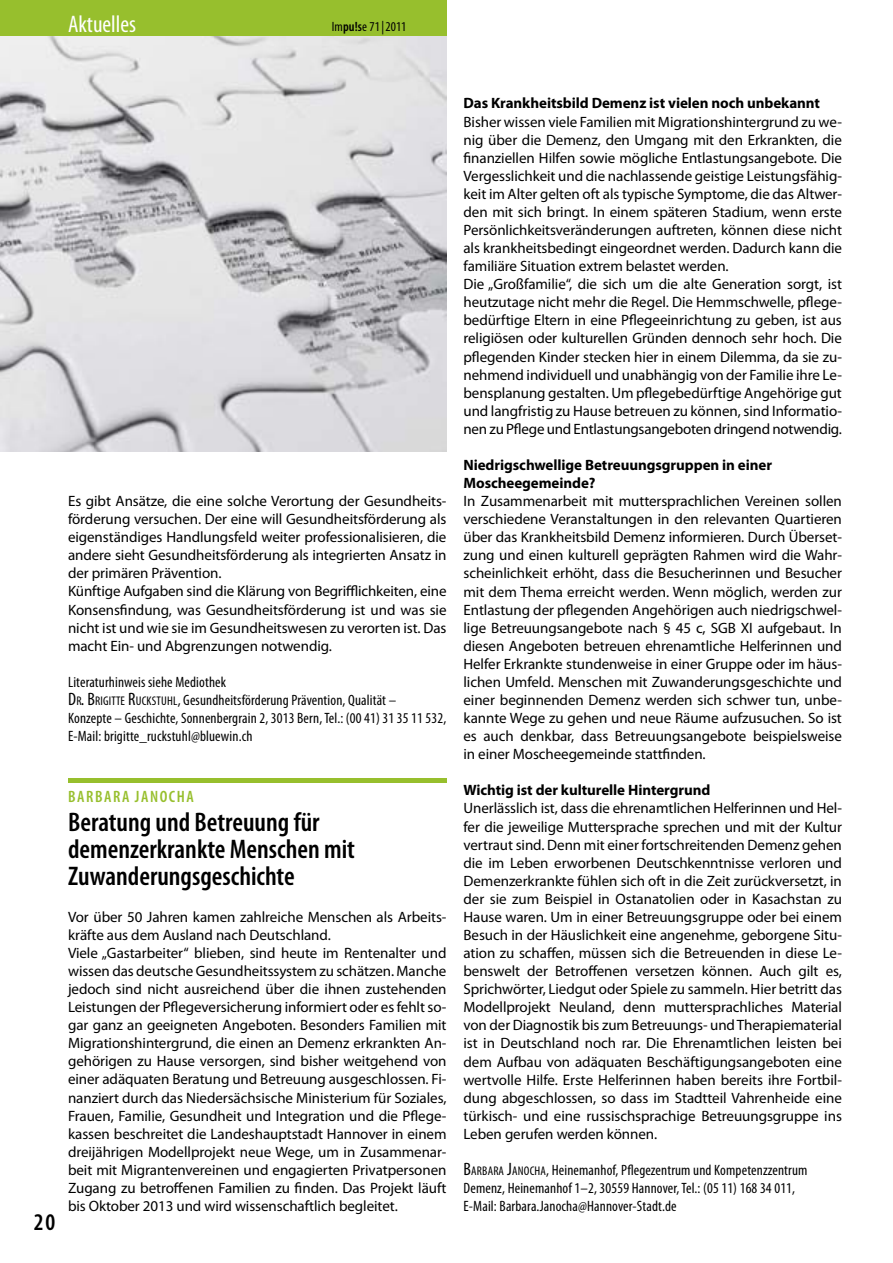
<style>
.page{position:relative;width:893px;height:1263px;background:#fff}
.page>*{position:absolute;margin:0;border:0;box-sizing:border-box;transform-origin:0 0}
.t1{font:600 condensed 27px/27.2px "Myriad Pro";color:#000}
.t2{font:condensed 24px "Myriad Pro";color:#fff}
.t3{font:600 condensed 24px "Myriad Pro";color:#000}
.t4{font:600 condensed 16.5px "Myriad Pro";letter-spacing:.095em;color:#97bf2d}
.t5{font:15px/18.1px "Myriad Pro";letter-spacing:-.005em;color:#000}
.t6{font:condensed 15px/18px "Myriad Pro";letter-spacing:.01em;color:#000}
.t7{font:700 15px/18.1px "Myriad Pro";letter-spacing:-.005em;color:#000}
.t8{font:condensed 13.5px "Myriad Pro";letter-spacing:.01em;color:#000}
.s1{font-weight:600}
.s2{font-size:18px}
.s3{font-size:12.6px}
</style>
<div class="page">
<div style="left:0;top:0;width:446px;height:36px;background:#97bf2d"></div>
<hr style="left:68px;top:778px;width:378px;height:4px;background:#97bf2d">
<img style="left:0;top:36px;width:446px;height:416px">
<h2 class="t2" style="left:68px;top:9px;width:70px">Aktuelles</h2>
<p class="t8" style="left:332px;top:19px;width:76px">Im<span class="s1">pu!s</span>e 71|2011</p>
<p class="t5" style="left:68px;top:492px;width:380px">Es gibt Ansätze, die eine solche Verortung der Gesundheits&shy;förderung versuchen. Der eine will Gesundheitsförderung als eigenständiges Handlungsfeld weiter professionalisieren, die andere sieht Gesundheitsförderung als integrierten Ansatz in der primären Prävention.<br>Künftige Aufgaben sind die Klärung von Begrifflichkeiten, eine Konsensfindung, was Gesundheitsförderung ist und was sie nicht ist und wie sie im Gesundheitswesen zu verorten ist. Das macht Ein- und Abgrenzungen notwendig.</p>
<p class="t6" style="left:68px;top:673px;width:380px">Literaturhinweis siehe Mediothek<br><span class="s2">D</span><span class="s3">R</span><span class="s2">. B</span><span class="s3">RIGITTE</span> <span class="s2">R</span><span class="s3">UCKSTUHL</span>, Gesundheitsförderung Prävention, Qualität –<br>Konzepte – Geschichte, Sonnenbergrain 2, 3013 Bern, Tel.: (00 41) 31 35 11 532, E-Mail: brigitte_ruckstuhl@bluewin.ch</p>
<h2 class="t3" style="left:34px;top:1209px;width:23px">20</h2>
<p class="t4" style="left:68px;top:788px;width:127px">Barbara Janocha</p>
<h1 class="t1" style="left:68px;top:809px;width:288px">Beratung und Betreuung für demenzerkrankte Menschen mit<br>Zuwanderungsgeschichte</h1>
<p class="t5" style="left:68px;top:908px;width:380px">Vor über 50 Jahren kamen zahlreiche Menschen als Arbeits&shy;kräfte aus dem Ausland nach Deutschland.<br>Viele „Gastarbeiter“ blieben, sind heute im Rentenalter und wissen das deutsche Gesundheitssystem zu schätzen. Manche jedoch sind nicht ausreichend über die ihnen zustehenden Leistungen der Pflegeversicherung informiert oder es fehlt so&shy;gar ganz an geeigneten Angeboten. Besonders Familien mit Migrationshintergrund, die einen an Demenz erkrankten An&shy;gehörigen zu Hause versorgen, sind bisher weitgehend von einer adäquaten Beratung und Betreuung ausgeschlossen. Fi&shy;nanziert durch das Niedersächsische Ministerium für Soziales, Frauen, Familie, Gesundheit und Integration und die Pflege&shy;kassen beschreitet die Landeshauptstadt Hannover in einem dreijährigen Modellprojekt neue Wege, um in Zusammenar&shy;beit mit Migrantenvereinen und engagierten Privatpersonen Zugang zu betroffenen Familien zu finden. Das Projekt läuft bis Oktober 2013 und wird wissenschaftlich begleitet.</p>
<p class="t7" style="left:463px;top:94px;width:358px">Das Krankheitsbild Demenz ist vielen noch unbekannt</p>
<p class="t5" style="left:463px;top:113px;width:380px">Bisher wissen viele Familien mit Migrationshintergrund zu we&shy;nig über die Demenz, den Umgang mit den Erkrankten, die finanziellen Hilfen sowie mögliche Entlastungsangebote. Die Vergesslichkeit und die nachlassende geistige Leistungsfähig&shy;keit im Alter gelten oft als typische Symptome, die das Altwer&shy;den mit sich bringt. In einem späteren Stadium, wenn erste Persönlichkeitsveränderungen auftreten, können diese nicht als krankheitsbedingt eingeordnet werden. Dadurch kann die familiäre Situation extrem belastet werden.<br>Die „Großfamilie“, die sich um die alte Generation sorgt, ist heutzutage nicht mehr die Regel. Die Hemmschwelle, pflege&shy;bedürftige Eltern in eine Pflegeeinrichtung zu geben, ist aus religiösen oder kulturellen Gründen dennoch sehr hoch. Die pflegenden Kinder stecken hier in einem Dilemma, da sie zu&shy;nehmend individuell und unabhängig von der Familie ihre Le&shy;bensplanung gestalten. Um pflegebedürftige Angehörige gut und langfristig zu Hause betreuen zu können, sind Informatio&shy;nen zu Pflege und Entlastungsangeboten dringend notwendig.</p>
<p class="t7" style="left:463px;top:456px;width:310px">Niedrigschwellige Betreuungsgruppen in einer<br>Moscheegemeinde?</p>
<p class="t5" style="left:463px;top:492px;width:380px;text-align:justify">In Zusammenarbeit mit muttersprachlichen Vereinen sollen verschiedene Veranstaltungen in den relevanten Quartieren über das Krankheitsbild Demenz informieren. Durch Überset&shy;zung und einen kulturell geprägten Rahmen wird die Wahr&shy;scheinlichkeit erhöht, dass die Besucherinnen und Besucher mit dem Thema erreicht werden. Wenn möglich, werden zur Entlastung der pflegenden Angehörigen auch niedrigschwel&shy;lige Betreuungsangebote nach § 45 c, SGB XI aufgebaut. In diesen Angeboten betreuen ehrenamtliche Helferinnen und Helfer Erkrankte stundenweise in einer Gruppe oder im häus&shy;lichen Umfeld. Menschen mit Zuwanderungsgeschichte und einer beginnenden Demenz werden sich schwer tun, unbe&shy;kannte Wege zu gehen und neue Räume aufzusuchen. So ist es auch denkbar, dass Betreuungsangebote beispielsweise in einer Moscheegemeinde stattfinden.</p>
<p class="t7" style="left:463px;top:781px;width:248px">Wichtig ist der kulturelle Hintergrund</p>
<p class="t5" style="left:463px;top:800px;width:380px;text-align:justify">Unerlässlich ist, dass die ehrenamtlichen Helferinnen und Hel&shy;fer die jeweilige Muttersprache sprechen und mit der Kultur vertraut sind. Denn mit einer fortschreitenden Demenz gehen die im Leben erworbenen Deutschkenntnisse verloren und Demenzerkrankte fühlen sich oft in die Zeit zurückversetzt, in der sie zum Beispiel in Ostanatolien oder in Kasachstan zu Hause waren. Um in einer Betreuungsgruppe oder bei einem Besuch in der Häuslichkeit eine angenehme, geborgene Situ&shy;ation zu schaffen, müssen sich die Betreuenden in diese Le&shy;benswelt der Betroffenen versetzen können. Auch gilt es, Sprichwörter, Liedgut oder Spiele zu sammeln. Hier betritt das Modellprojekt Neuland, denn muttersprachliches Material von der Diagnostik bis zum Betreuungs- und Therapiematerial ist in Deutschland noch rar. Die Ehrenamtlichen leisten bei dem Aufbau von adäquaten Beschäftigungsangeboten eine wertvolle Hilfe. Erste Helferinnen haben bereits ihre Fortbil&shy;dung abgeschlossen, so dass im Stadtteil Vahrenheide eine türkisch- und eine russischsprachige Betreuungsgruppe ins Leben gerufen werden können.</p>
<p class="t6" style="left:463px;top:1160px;width:345px"><span class="s2">B</span><span class="s3">ARBARA</span> <span class="s2">J</span><span class="s3">ANOCHA</span>, Heinemanhof, Pflegezentrum und Kompetenzzentrum<br>Demenz, Heinemanhof 1–2, 30559 Hannover, Tel.: (05 11) 168 34 011,<br>E-Mail: Barbara.Janocha@Hannover-Stadt.de</p>
</div>
